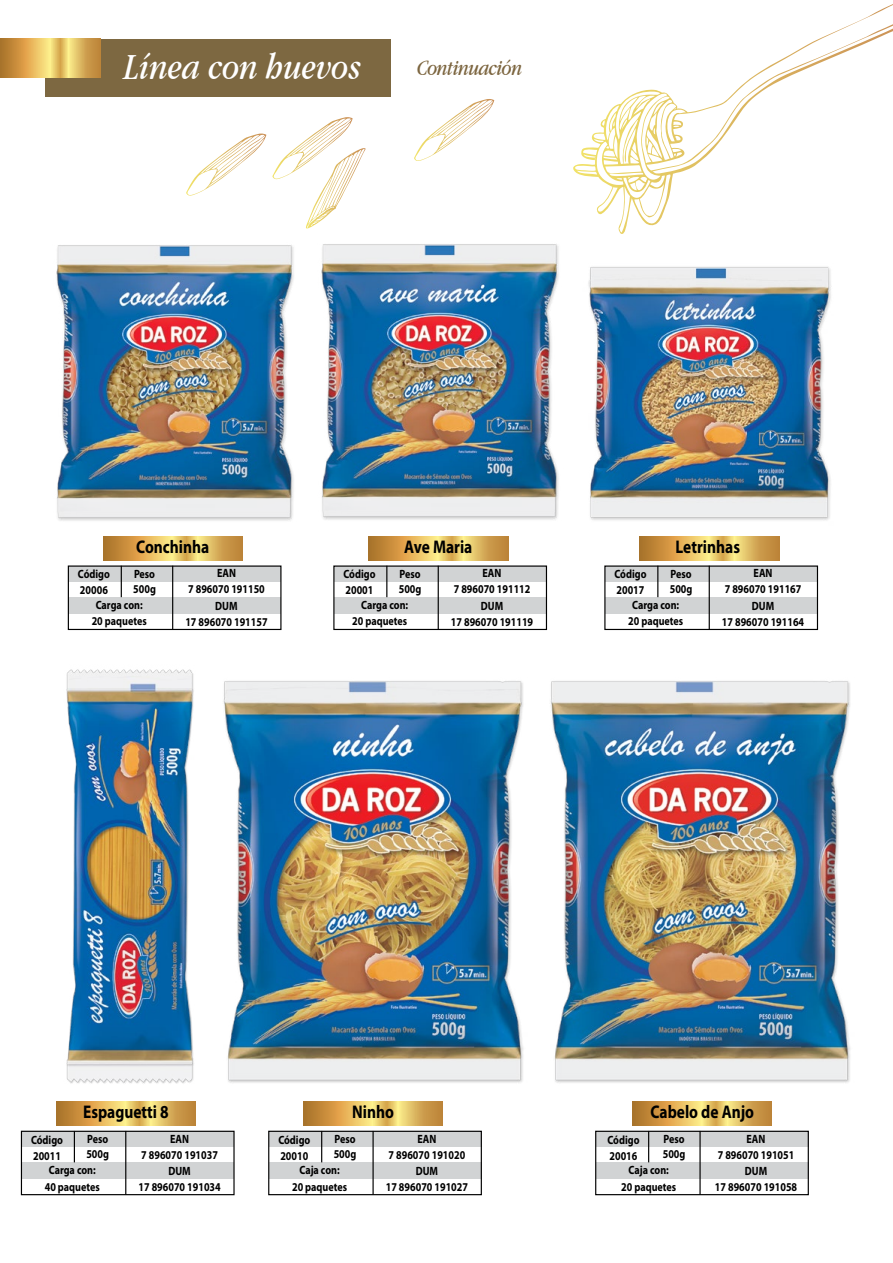
<style>
.page{position:relative;width:893px;height:1263px;background:#fff}
.page>*{position:absolute;margin:0;border:0;box-sizing:border-box;transform-origin:0 0}
.t1{font:italic condensed 38.25px "Garamond IT Cby BT";color:#fff}
.t2{font:italic condensed 22.5px "Garamond IT Cby BT";letter-spacing:-.025em;color:#7c653f}
.t3{font:700 18.3px "Myriad Pro";color:#000;scale:.84 1}
.t4{font:700 12px/16.2px "Myriad Pro";color:#000;text-align:center;scale:.84 1}
</style>
<div class="page">
<div style="left:269px;top:1131px;width:212px;height:15px;background:#d1d3d4"></div>
<div style="left:269px;top:1162px;width:212px;height:17px;background:#d1d3d4"></div>
<hr style="left:321px;top:1131px;width:1px;height:31px;background:#000">
<hr style="left:372px;top:1131px;width:2px;height:64px;background:#000">
<div style="left:268px;top:1131px;width:214px;height:64px;border:1px solid #000"></div>
<svg style="left:304px;top:1102px;width:139px;height:23px;background:#dbb059"></svg>
<img style="left:223px;top:681px;width:300px;height:402px">
<div style="left:596px;top:1131px;width:212px;height:15px;background:#d1d3d4"></div>
<div style="left:596px;top:1162px;width:212px;height:17px;background:#d1d3d4"></div>
<hr style="left:648px;top:1131px;width:1px;height:31px;background:#000">
<hr style="left:699px;top:1131px;width:2px;height:64px;background:#000">
<div style="left:595px;top:1131px;width:214px;height:64px;border:1px solid #000"></div>
<svg style="left:633px;top:1102px;width:139px;height:23px;background:#dbb059"></svg>
<img style="left:550px;top:681px;width:300px;height:402px">
<div style="left:45px;top:39px;width:345px;height:58px;background:#7d6841"></div>
<svg style="left:0;top:38px;width:101px;height:40px;background:#daaf58"></svg>
<svg style="left:414px;top:99px;width:80px;height:62px"></svg>
<svg style="left:186px;top:134px;width:80px;height:62px"></svg>
<svg style="left:272px;top:117px;width:94px;height:112px"></svg>
<div style="left:21px;top:1131px;width:213px;height:15px;background:#d1d3d4"></div>
<div style="left:21px;top:1162px;width:213px;height:17px;background:#d1d3d4"></div>
<hr style="left:74px;top:1131px;width:1px;height:31px;background:#000">
<hr style="left:125px;top:1131px;width:1px;height:64px;background:#000">
<div style="left:21px;top:1131px;width:214px;height:64px;border:1px solid #000"></div>
<svg style="left:56px;top:1110px;width:140px;height:15px;background:#daaf58"></svg>
<img style="left:56px;top:669px;width:140px;height:441px">
<div style="left:68px;top:566px;width:213px;height:15px;background:#d1d3d4"></div>
<div style="left:68px;top:597px;width:213px;height:17px;background:#d1d3d4"></div>
<hr style="left:121px;top:566px;width:1px;height:31px;background:#000">
<hr style="left:172px;top:566px;width:1px;height:63px;background:#000">
<div style="left:68px;top:565px;width:213px;height:65px;border:1px solid #000"></div>
<svg style="left:103px;top:536px;width:139px;height:24px;background:#dbaf58"></svg>
<img style="left:56px;top:245px;width:238px;height:276px">
<div style="left:334px;top:566px;width:212px;height:15px;background:#d1d3d4"></div>
<div style="left:334px;top:597px;width:212px;height:17px;background:#d1d3d4"></div>
<hr style="left:386px;top:566px;width:1px;height:31px;background:#000">
<hr style="left:438px;top:566px;width:1px;height:63px;background:#000">
<div style="left:333px;top:565px;width:214px;height:65px;border:1px solid #000"></div>
<svg style="left:369px;top:536px;width:139px;height:24px;background:#dbb059"></svg>
<img style="left:321px;top:244px;width:238px;height:276px">
<div style="left:605px;top:566px;width:212px;height:15px;background:#d1d3d4"></div>
<div style="left:605px;top:597px;width:212px;height:17px;background:#d1d3d4"></div>
<hr style="left:657px;top:566px;width:1px;height:31px;background:#000">
<hr style="left:709px;top:566px;width:1px;height:63px;background:#000">
<div style="left:604px;top:565px;width:214px;height:65px;border:1px solid #000"></div>
<svg style="left:640px;top:536px;width:139px;height:24px;background:#dbb059"></svg>
<img style="left:588px;top:267px;width:243px;height:254px">
<svg style="left:573px;top:5px;width:320px;height:229px"></svg>
<h1 class="t1" style="left:124px;top:45px;width:238px">Línea con huevos</h1>
<h2 class="t2" style="left:417px;top:54px;width:107px">Continuación</h2>
<h3 class="t3" style="left:136px;top:537px;width:89px">Conchinha</h3>
<h3 class="t3" style="left:404px;top:537px;width:83px">Ave Maria</h3>
<h3 class="t3" style="left:676px;top:537px;width:78px">Letrinhas</h3>
<p class="t4" style="left:78px;top:566px;width:40px;text-align:left">Código<br>20006</p>
<p class="t4" style="left:133px;top:566px;width:28px;line-height:15px;text-align:left">Peso<br>500g</p>
<p class="t4" style="left:188px;top:565px;width:93px">EAN<br>7 896070 191150</p>
<p class="t4" style="left:343px;top:566px;width:40px;text-align:left">Código<br>20001</p>
<p class="t4" style="left:399px;top:566px;width:28px;line-height:15px;text-align:left">Peso<br>500g</p>
<p class="t4" style="left:454px;top:565px;width:93px">EAN<br>7 896070 191112</p>
<p class="t4" style="left:614px;top:566px;width:40px;text-align:left">Código<br>20017</p>
<p class="t4" style="left:670px;top:566px;width:28px;line-height:15px;text-align:left">Peso<br>500g</p>
<p class="t4" style="left:725px;top:565px;width:93px">EAN<br>7 896070 191167</p>
<p class="t4" style="left:92px;top:597px;width:67px">Carga con:<br>20 paquetes</p>
<p class="t4" style="left:185px;top:598px;width:99px">DUM<br>17 896070 191157</p>
<p class="t4" style="left:352px;top:597px;width:68px;text-align:right">Carga con:<br>20 paquetes</p>
<p class="t4" style="left:451px;top:598px;width:99px">DUM<br>17 896070 191119</p>
<p class="t4" style="left:628px;top:597px;width:67px">Carga con:<br>20 paquetes</p>
<p class="t4" style="left:722px;top:598px;width:99px">DUM<br>17 896070 191164</p>
<h3 class="t3" style="left:83px;top:1102px;width:103px">Espaguetti 8</h3>
<h3 class="t3" style="left:352px;top:1102px;width:51px">Ninho</h3>
<h3 class="t3" style="left:650px;top:1102px;width:125px">Cabelo de Anjo</h3>
<p class="t4" style="left:31px;top:1131px;width:40px;text-align:left">Código<br>20011</p>
<p class="t4" style="left:86px;top:1131px;width:28px;line-height:15px;text-align:left">Peso<br>500g</p>
<p class="t4" style="left:141px;top:1130px;width:93px">EAN<br>7 896070 191037</p>
<p class="t4" style="left:278px;top:1131px;width:40px;text-align:left">Código<br>20010</p>
<p class="t4" style="left:334px;top:1131px;width:28px;line-height:15px;text-align:left">Peso<br>500g</p>
<p class="t4" style="left:389px;top:1130px;width:93px">EAN<br>7 896070 191020</p>
<p class="t4" style="left:607px;top:1131px;width:40px;text-align:left">Código<br>20016</p>
<p class="t4" style="left:663px;top:1131px;width:28px;line-height:15px;text-align:left">Peso<br>500g</p>
<p class="t4" style="left:718px;top:1130px;width:93px">EAN<br>7 896070 191051</p>
<p class="t4" style="left:45px;top:1162px;width:67px">Carga con:<br>40 paquetes</p>
<p class="t4" style="left:138px;top:1163px;width:99px">DUM<br>17 896070 191034</p>
<p class="t4" style="left:292px;top:1162px;width:67px">Caja con:<br>20 paquetes</p>
<p class="t4" style="left:386px;top:1163px;width:99px">DUM<br>17 896070 191027</p>
<p class="t4" style="left:621px;top:1162px;width:67px">Caja con:<br>20 paquetes</p>
<p class="t4" style="left:715px;top:1163px;width:99px">DUM<br>17 896070 191058</p>
</div>
